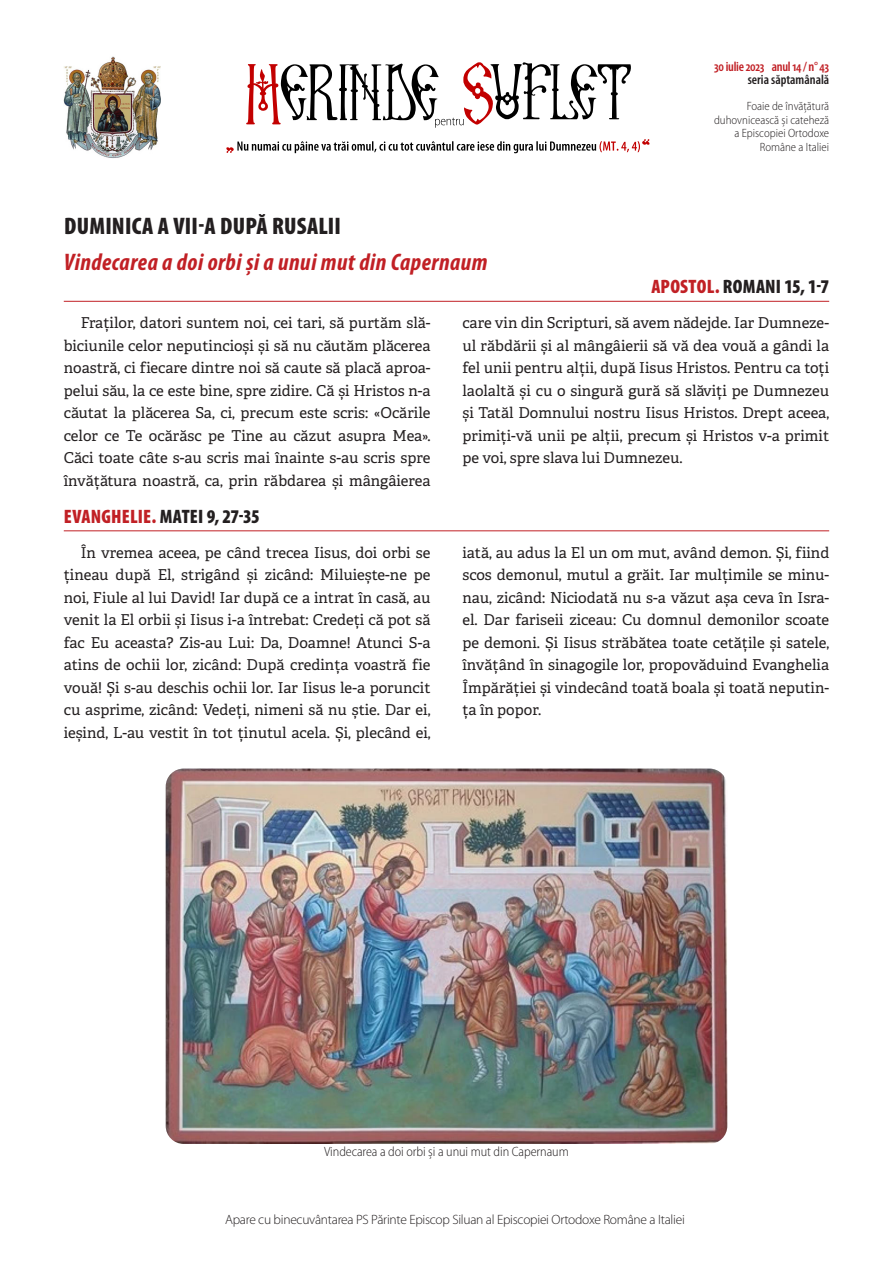
<style>
.page{position:relative;width:893px;height:1263px;background:#fff}
.page>*{position:absolute;margin:0;border:0;box-sizing:border-box;transform-origin:0 0}
.Numele_Duminicii_sau{font:italic 700 condensed 24px "Myriad Pro";letter-spacing:.02em;color:#c12025}
.Numarul_duminicii{font:900 condensed 24px "Myriad Pro";letter-spacing:.01em;color:#231f20}
.Evanghelie{font:900 condensed 19.5px "Myriad Pro";letter-spacing:.01em;color:#231f20}
.Apostol{font:900 condensed 19.5px "Myriad Pro";letter-spacing:.01em;color:#231f20}
.Text{font:15px/22.5px "Adelle";color:#231f20;text-align:justify}
.t1{font:300 13.5px "Myriad Pro";letter-spacing:-.02em;color:#231f20}
.Descriere_imagine{font:300 semi-condensed 13.5px "Myriad Pro";letter-spacing:-.005em;color:#231f20}
.t2{font:600 condensed 13.5px "Myriad Pro";letter-spacing:-.02em;color:#c12025}
.t3{font:600 condensed 13.5px "Myriad Pro";color:#231f20}
.t4{font:300 semi-condensed 12px/13.5px "Myriad Pro";color:#231f20;text-align:right}
.s1{color:#c12025}
</style>
<div class="page">
<img style="left:64px;top:56px;width:97px;height:102px">
<img style="left:226px;top:62px;width:424px;height:92px">
<hr style="left:64px;top:301px;width:765px;height:1px;background:#c12025">
<hr style="left:64px;top:530px;width:765px;height:1px;background:#c12025">
<img style="left:166px;top:768px;width:561px;height:376px">
<p class="t2" style="left:714px;top:58px;width:116px">30 iulie 2023 anul 14 / n° 43</p>
<p class="t3" style="left:748px;top:72px;width:83px">seria săptamânală</p>
<p class="Numarul_duminicii" style="left:64px;top:211px;width:278px">DUMINICA A VII-A DUPĂ RUSALII</p>
<p class="Numele_Duminicii_sau" style="left:64px;top:247px;width:425px">Vindecarea a doi orbi și a unui mut din Capernaum</p>
<p class="t4" style="left:714px;top:99px;width:117px">Foaie de învățătură duhovnicească și cateheză a Episcopiei Ortodoxe<br>Române a Italiei</p>
<p class="Apostol" style="left:651px;top:274px;width:179px"><span class="s1">APOSTOL.</span> ROMANI 15, 1-7</p>
<p class="Text" style="left:64px;top:312px;width:368px;text-indent:17px">Fraților, datori suntem noi, cei tari, să purtăm slă&shy;biciunile celor neputincioși și să nu căutăm plăcerea noastră, ci fiecare dintre noi să caute să placă aproa&shy;pelui său, la ce este bine, spre zidire. Că și Hristos n-a căutat la plăcerea Sa, ci, precum este scris: «Ocările celor ce Te ocărăsc pe Tine au căzut asupra Mea».<br>Căci toate câte s-au scris mai înainte s-au scris spre învățătura noastră, ca, prin răbdarea și mângâierea</p>
<p class="Text" style="left:462px;top:312px;width:368px">care vin din Scripturi, să avem nădejde. Iar Dumneze&shy;ul răbdării și al mângâierii să vă dea vouă a gândi la fel unii pentru alții, după Iisus Hristos. Pentru ca toți laolaltă și cu o singură gură să slăviți pe Dumnezeu și Tatăl Domnului nostru Iisus Hristos. Drept aceea, primiți-vă unii pe alții, precum și Hristos v-a primit pe voi, spre slava lui Dumnezeu.</p>
<p class="Evanghelie" style="left:64px;top:504px;width:197px"><span class="s1">EVANGHELIE.</span> MATEI 9, 27-35</p>
<p class="Text" style="left:64px;top:542px;width:368px;text-indent:17px">În vremea aceea, pe când trecea Iisus, doi orbi se țineau după El, strigând și zicând: Miluiește-ne pe noi, Fiule al lui David! Iar după ce a intrat în casă, au venit la El orbii și Iisus i-a întrebat: Credeți că pot să fac Eu aceasta? Zis-au Lui: Da, Doamne! Atunci S-a atins de ochii lor, zicând: După credința voastră fie vouă! Și s-au deschis ochii lor. Iar Iisus le-a poruncit cu asprime, zicând: Vedeți, nimeni să nu știe. Dar ei, ieșind, L-au vestit în tot ținutul acela. Și, plecând ei,</p>
<p class="Text" style="left:462px;top:542px;width:368px">iată, au adus la El un om mut, având demon. Și, fiind scos demonul, mutul a grăit. Iar mulțimile se minu&shy;nau, zicând: Niciodată nu s-a văzut așa ceva în Isra&shy;el. Dar fariseii ziceau: Cu domnul demonilor scoate pe demoni. Și Iisus străbătea toate cetățile și satele, învățând în sinagogile lor, propovăduind Evanghelia Împărăției și vindecând toată boala și toată neputin&shy;ța în popor.</p>
<p class="Descriere_imagine" style="left:324px;top:1143px;width:246px">Vindecarea a doi orbi și a unui mut din Capernaum</p>
<p class="t1" style="left:225px;top:1212px;width:461px">Apare cu binecuvântarea PS Părinte Episcop Siluan al Episcopiei Ortodoxe Române a Italiei</p>
</div>
